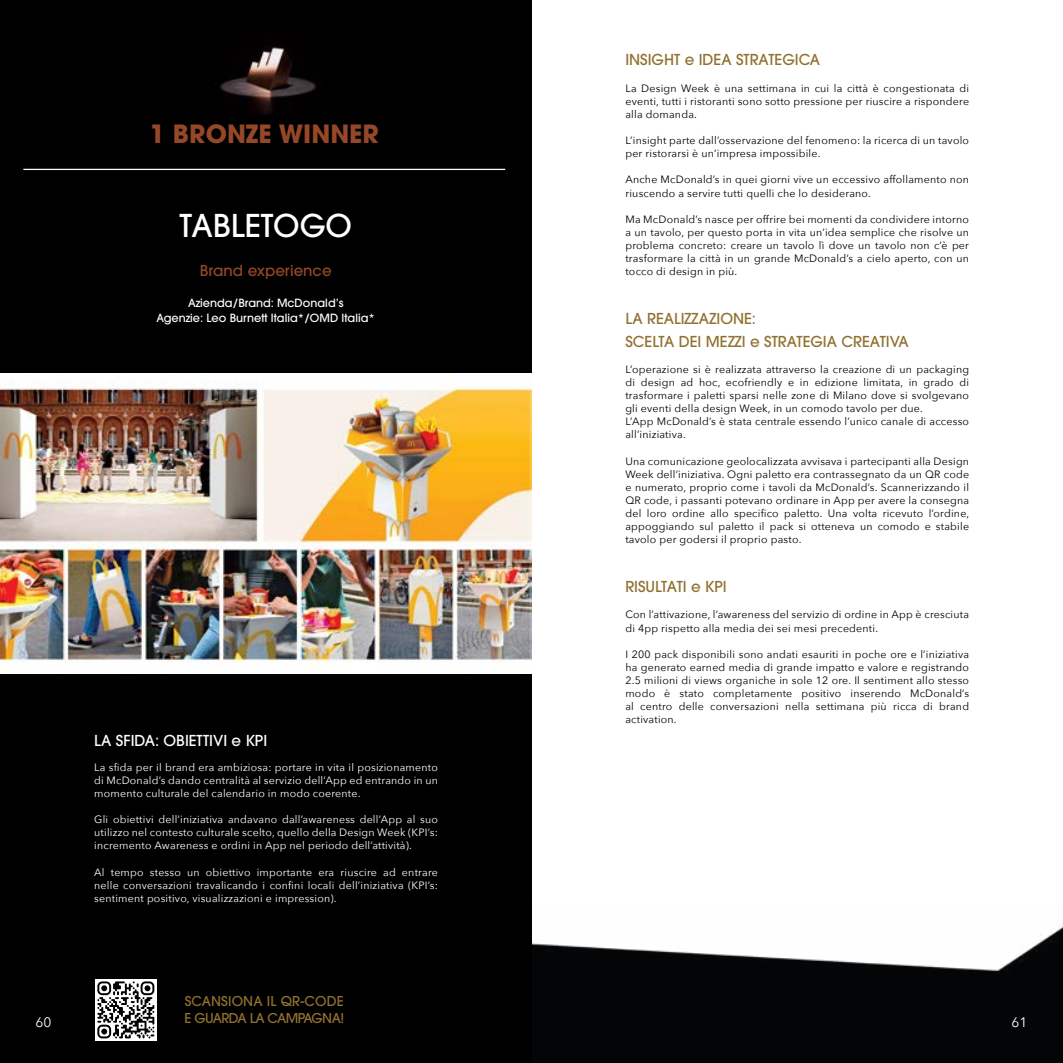
<style>
.page{position:relative;width:1063px;height:1063px;background:#fff}
.page>*{position:absolute;margin:0;border:0;box-sizing:border-box;transform-origin:0 0}
.t1{font:500 31.25px "ITC Avant Garde Pro";color:#fff}
.t2{font:700 25px "ITC Avant Garde Pro";color:#954827}
.t3{font:500 15px/22.5px "ITC Avant Garde Pro";color:#907130}
.t4{font:500 15px "ITC Avant Garde Pro";color:#fff}
.t5{font:500 15px "ITC Avant Garde Pro";color:#954827}
.t6{font:13.75px "Avenir Next";color:#fff}
.t7{font:500 13.5px/16.9px "ITC Avant Garde Pro";letter-spacing:-.02em;color:#907130}
.t8{font:500 11.25px/15px "ITC Avant Garde Pro";color:#fff;text-align:center}
.t9{font:10.62px/13.1px "Avenir Next";letter-spacing:.02em;color:#000;text-align:justify}
.t10{font:10.62px/13.1px "Avenir Next";letter-spacing:.02em;color:#fff;text-align:justify}
</style>
<div class="page">
<img style="left:531px;top:904px;width:532px;height:159px">
<div style="left:0;top:0;width:531px;height:1063px;background:#000"></div>
<img style="left:0;top:373px;width:531px;height:301px">
<svg style="left:95px;top:979px;width:62px;height:62px"></svg>
<svg style="left:97px;top:981px;width:57px;height:14px"></svg>
<img style="left:220px;top:46px;width:97px;height:68px">
<hr style="left:23px;top:169px;width:482px;height:1px;background:#fff">
<h2 class="t2" style="left:150px;top:117px;width:231px">1 BRONZE WINNER</h2>
<h1 class="t1" style="left:179px;top:206px;width:174px">TABLETOGO</h1>
<h3 class="t5" style="left:200px;top:261px;width:133px">Brand experience</h3>
<p class="t8" style="left:156px;top:295px;width:220px">Azienda/Brand: McDonald’s<br>Agenzie: Leo Burnett Italia*/OMD Italia*</p>
<p class="t6" style="left:35px;top:1011px;width:17px">60</p>
<h3 class="t4" style="left:94px;top:731px;width:174px">LA SFIDA: OBIETTIVI e KPI</h3>
<p class="t10" style="left:94px;top:760px;width:345px">La sfida per il brand era ambiziosa: portare in vita il posizionamento di McDonald’s dando centralità al servizio dell’App ed entrando in un momento culturale del calendario in modo coerente.</p>
<p class="t10" style="left:94px;top:813px;width:345px">Gli obiettivi dell’iniziativa andavano dall’awareness dell’App al suo utilizzo nel contesto culturale scelto, quello della Design Week (KPI’s: incremento Awareness e ordini in App nel periodo dell’attività).</p>
<p class="t10" style="left:94px;top:865px;width:345px">Al tempo stesso un obiettivo importante era riuscire ad entrare nelle conversazioni travalicando i confini locali dell’iniziativa (KPI’s: sentiment positivo, visualizzazioni e impression).</p>
<p class="t7" style="left:185px;top:993px;width:161px">SCANSIONA IL QR-CODE<br>E GUARDA LA CAMPAGNA!</p>
<h3 class="t3" style="left:625px;top:48px;width:196px">INSIGHT e IDEA STRATEGICA</h3>
<p class="t9" style="left:625px;top:81px;width:345px">La Design Week è una settimana in cui la città è congestionata di eventi, tutti i ristoranti sono sotto pressione per riuscire a rispondere alla domanda.</p>
<p class="t9" style="left:625px;top:133px;width:345px">L’insight parte dall’osservazione del fenomeno: la ricerca di un tavolo per ristorarsi è un’impresa impossibile.</p>
<p class="t9" style="left:625px;top:173px;width:345px">Anche McDonald’s in quei giorni vive un eccessivo affollamento non riuscendo a servire tutti quelli che lo desiderano.</p>
<p class="t9" style="left:625px;top:212px;width:345px">Ma McDonald’s nasce per offrire bei momenti da condividere intorno a un tavolo, per questo porta in vita un’idea semplice che risolve un problema concreto: creare un tavolo lì dove un tavolo non c’è per trasformare la città in un grande McDonald’s a cielo aperto, con un tocco di design in più.</p>
<h3 class="t3" style="left:625px;top:307px;width:285px">LA REALIZZAZIONE:<br>SCELTA DEI MEZZI e STRATEGIA CREATIVA</h3>
<p class="t9" style="left:625px;top:362px;width:345px;text-align:left">L’operazione si è realizzata attraverso la creazione di un packaging di design ad hoc, ecofriendly e in edizione limitata, in grado di trasformare i paletti sparsi nelle zone di Milano dove si svolgevano gli eventi della design Week, in un comodo tavolo per due.<br>L’App McDonald’s è stata centrale essendo l’unico canale di accesso all’iniziativa.</p>
<p class="t9" style="left:625px;top:454px;width:346px">Una comunicazione geolocalizzata avvisava i partecipanti alla Design Week dell’iniziativa. Ogni paletto era contrassegnato da un QR code e numerato, proprio come i tavoli da McDonald’s. Scannerizzando il QR code, i passanti potevano ordinare in App per avere la consegna del loro ordine allo specifico paletto. Una volta ricevuto l’ordine, appoggiando sul paletto il pack si otteneva un comodo e stabile tavolo per godersi il proprio pasto.</p>
<h3 class="t3" style="left:625px;top:575px;width:103px">RISULTATI e KPI</h3>
<p class="t9" style="left:625px;top:608px;width:345px">Con l’attivazione, l’awareness del servizio di ordine in App è cresciuta di 4pp rispetto alla media dei sei mesi precedenti.</p>
<p class="t9" style="left:625px;top:647px;width:345px">I 200 pack disponibili sono andati esauriti in poche ore e l’iniziativa ha generato earned media di grande impatto e valore e registrando 2.5 milioni di views organiche in sole 12 ore. Il sentiment allo stesso modo è stato completamente positivo inserendo McDonald’s al centro delle conversazioni nella settimana più ricca di brand activation.</p>
<p class="t6" style="left:1012px;top:1011px;width:17px">61</p>
</div>
